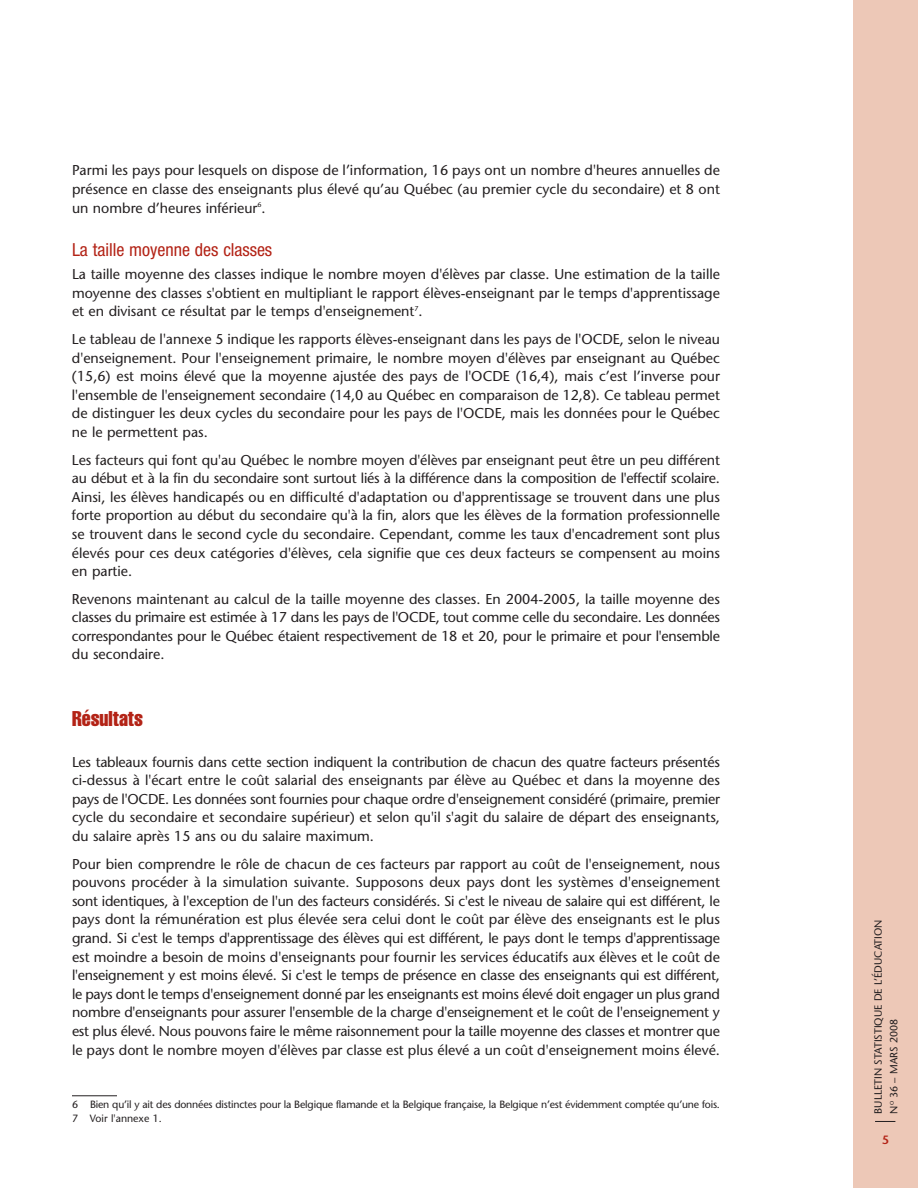
<style>
.page{position:relative;width:918px;height:1188px;background:#fff}
.page>*{position:absolute;margin:0;border:0;box-sizing:border-box;transform-origin:0 0}
.t1{font:extra-condensed 21px "Helvetica";color:#b32316}
.t2{font:condensed 18px "Helvetica Neue";color:#b32316}
.t3{font:14.25px/18.6px "Stone Sans";color:#231f20;text-align:justify}
.t4{font:600 12px "Stone Sans";color:#b32316}
.t5{font:10.5px/15.8px "Stone Sans";letter-spacing:-.015em;color:#231f20}
</style>
<div class="page">
<div style="left:853px;top:0;width:65px;height:1188px;background:#edc8b7"></div>
<svg style="left:875px;top:1121px;width:20px;height:1px"></svg>
<hr style="left:72px;top:1095px;width:45px;height:1px;background:#231f20">
<p class="t3" style="left:72px;top:163px;width:650px">Parmi les pays pour lesquels on dispose de l’information, 16 pays ont un nombre d'heures annuelles de présence en classe des enseignants plus élevé qu’au Québec (au premier cycle du secondaire) et 8 ont un nombre d’heures inférieur<sup>6</sup>.</p>
<p class="t2" style="left:72px;top:243px;width:202px">La taille moyenne des classes</p>
<p class="t3" style="left:72px;top:266px;width:650px">La taille moyenne des classes indique le nombre moyen d'élèves par classe. Une estimation de la taille moyenne des classes s'obtient en multipliant le rapport élèves-enseignant par le temps d'apprentissage et en divisant ce résultat par le temps d'enseignement<sup>7</sup>.</p>
<p class="t3" style="left:72px;top:331px;width:650px">Le tableau de l'annexe 5 indique les rapports élèves-enseignant dans les pays de l'OCDE, selon le niveau d'enseignement. Pour l'enseignement primaire, le nombre moyen d'élèves par enseignant au Québec (15,6) est moins élevé que la moyenne ajustée des pays de l'OCDE (16,4), mais c’est l’inverse pour l'ensemble de l'enseignement secondaire (14,0 au Québec en comparaison de 12,8). Ce tableau permet de distinguer les deux cycles du secondaire pour les pays de l'OCDE, mais les données pour le Québec ne le permettent pas.</p>
<p class="t3" style="left:72px;top:452px;width:650px">Les facteurs qui font qu'au Québec le nombre moyen d'élèves par enseignant peut être un peu différent au début et à la fin du secondaire sont surtout liés à la différence dans la composition de l'effectif scolaire.<br>Ainsi, les élèves handicapés ou en difficulté d'adaptation ou d'apprentissage se trouvent dans une plus forte proportion au début du secondaire qu'à la fin, alors que les élèves de la formation professionnelle se trouvent dans le second cycle du secondaire. Cependant, comme les taux d'encadrement sont plus élevés pour ces deux catégories d'élèves, cela signifie que ces deux facteurs se compensent au moins en partie.</p>
<p class="t3" style="left:72px;top:591px;width:650px">Revenons maintenant au calcul de la taille moyenne des classes. En 2004-2005, la taille moyenne des classes du primaire est estimée à 17 dans les pays de l'OCDE, tout comme celle du secondaire. Les données correspondantes pour le Québec étaient respectivement de 18 et 20, pour le primaire et pour l'ensemble du secondaire.</p>
<h1 class="t1" style="left:72px;top:711px;width:73px">Résultats</h1>
<p class="t3" style="left:72px;top:754px;width:650px">Les tableaux fournis dans cette section indiquent la contribution de chacun des quatre facteurs présentés ci-dessus à l'écart entre le coût salarial des enseignants par élève au Québec et dans la moyenne des pays de l'OCDE. Les données sont fournies pour chaque ordre d'enseignement considéré (primaire, premier cycle du secondaire et secondaire supérieur) et selon qu'il s'agit du salaire de départ des enseignants, du salaire après 15 ans ou du salaire maximum.</p>
<p class="t3" style="left:72px;top:856px;width:650px">Pour bien comprendre le rôle de chacun de ces facteurs par rapport au coût de l'enseignement, nous pouvons procéder à la simulation suivante. Supposons deux pays dont les systèmes d'enseignement sont identiques, à l'exception de l'un des facteurs considérés. Si c'est le niveau de salaire qui est différent, le pays dont la rémunération est plus élevée sera celui dont le coût par élève des enseignants est le plus grand. Si c'est le temps d'apprentissage des élèves qui est différent, le pays dont le temps d'apprentissage est moindre a besoin de moins d'enseignants pour fournir les services éducatifs aux élèves et le coût de l'enseignement y est moins élevé. Si c'est le temps de présence en classe des enseignants qui est différent, le pays dont le temps d'enseignement donné par les enseignants est moins élevé doit engager un plus grand nombre d'enseignants pour assurer l'ensemble de la charge d'enseignement et le coût de l'enseignement y est plus élevé. Nous pouvons faire le même raisonnement pour la taille moyenne des classes et montrer que le pays dont le nombre moyen d'élèves par classe est plus élevé a un coût d'enseignement moins élevé.</p>
<p class="t5" style="left:72px;top:1099px;width:650px;line-height:13.5px">6 Bien qu’il y ait des données distinctes pour la Belgique flamande et la Belgique française, la Belgique n’est évidemment comptée qu’une fois.<br>7 Voir l'annexe 1.</p>
<p class="t5" style="left:871px;top:1114px;width:196px;rotate:-90deg">BULLETIN STATISTIQUE DE L’ÉDUCATION<br>N<sup>O</sup> 36 – MARS 2008</p>
<p class="t4" style="left:882px;top:1135px;width:8px">5</p>
</div>
